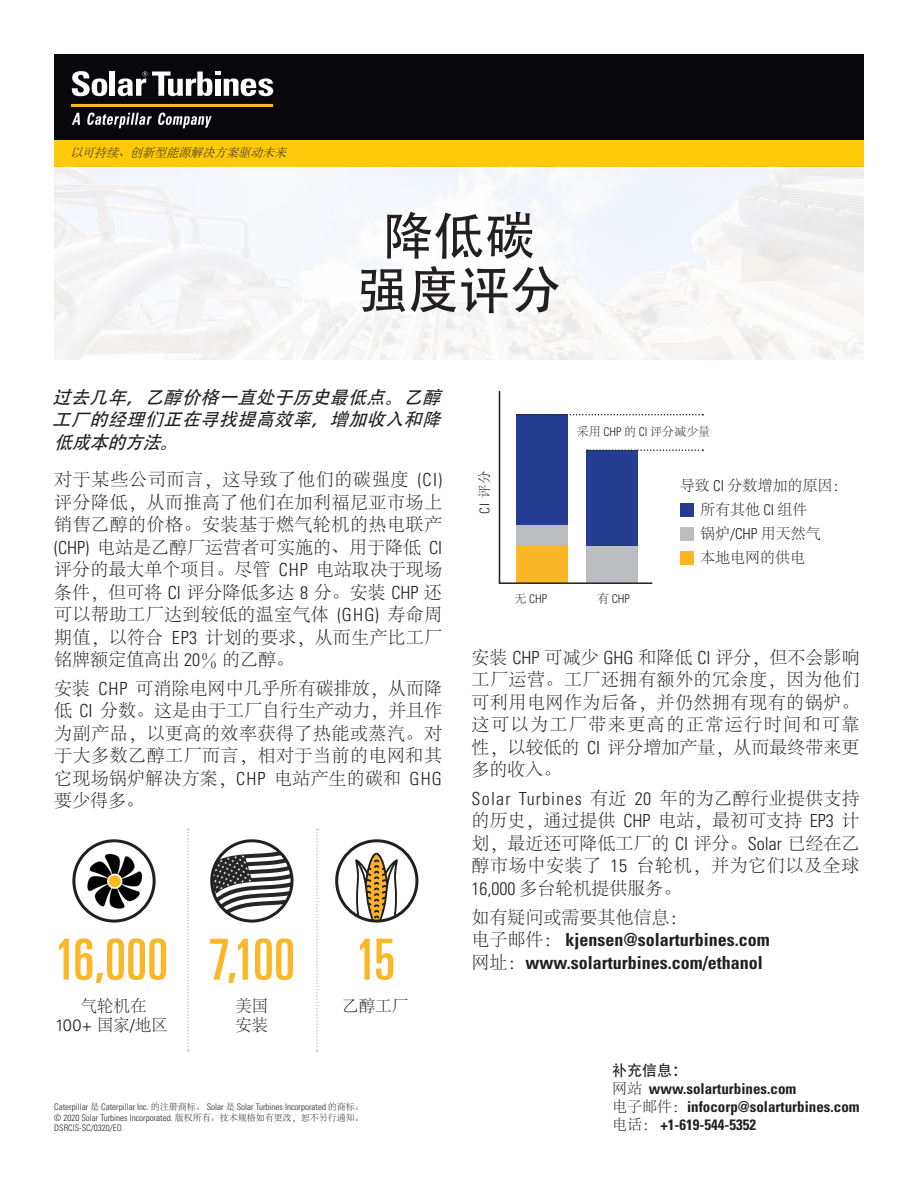
<style>
.page{position:relative;width:918px;height:1188px;background:#fff}
.page>*{position:absolute;margin:0;border:0;box-sizing:border-box;transform-origin:0 0}
.t1{font:ultra-condensed 56.7px "Univers LT Std";letter-spacing:-.015em;color:#fcb729}
.t2{font:51px/54px "Adobe Heiti Std";color:#231f20;text-align:center}
.t3{font:300 18px/22.5px "Adobe Song Std";letter-spacing:.01em;color:#231f20;text-align:justify}
.t4{font:700 condensed 18px/22.5px "Univers LT Std";color:#231f20}
.t5{font:italic 18px/22.5px "Adobe Heiti Std";color:#231f20;text-align:justify}
.t6{font:300 condensed 18px "Univers LT Std";letter-spacing:.065em;color:#231f20}
.t7{font:300 16.5px/19.5px "Adobe Song Std";color:#231f20}
.t8{font:300 16.5px "Univers LT Std";color:#231f20}
.t9{font:700 condensed 15px/18px "Univers LT Std";color:#231f20}
.t10{font:300 15px/24px "Adobe Song Std";color:#231f20}
.t11{font:15px "Adobe Heiti Std";color:#231f20}
.t12{font:300 condensed 13.5px "Univers LT Std";color:#231f20}
.t13{font:italic 300 12px "Adobe Song Std";color:#231f20}
.t14{font:300 12px "Adobe Song Std";color:#231f20}
.t15{font:300 condensed 12px "Univers LT Std";color:#231f20}
.t16{font:300 condensed 9px/10.8px "Univers LT Std";color:#231f20;text-align:justify}
.s1{font-family:"Univers LT Std";font-stretch:condensed}
.s2{font-family:"Adobe Song Std"}
.s3{font-family:"Adobe Song Std";font-stretch:normal}
.s4{font-family:"Adobe Song Std";font-weight:300;font-stretch:normal}
</style>
<div class="page">
<div style="left:54px;top:54px;width:810px;height:86px;background:#08080d"></div>
<div style="left:54px;top:140px;width:810px;height:26px;background:#feca0a"></div>
<svg style="left:72px;top:113px;width:8px;height:12px"></svg>
<svg style="left:87px;top:113px;width:125px;height:15px"></svg>
<hr style="left:72px;top:104px;width:201px;height:3px;background:#fcb729">
<svg style="left:72px;top:71px;width:201px;height:25px"></svg>
<img style="left:54px;top:166px;width:810px;height:194px">
<svg style="left:498px;top:391px;width:205px;height:193px"></svg>
<img style="left:74px;top:841px;width:80px;height:80px;border-radius:40px">
<div style="left:72px;top:839px;width:84px;height:84px;border:3px solid #231f20;border-radius:50%"></div>
<svg style="left:355px;top:853px;width:43px;height:67px"></svg>
<div style="left:335px;top:839px;width:83px;height:84px;border:3px solid #231f20;border-radius:50%"></div>
<svg style="left:212px;top:841px;width:78px;height:78px"></svg>
<div style="left:210px;top:839px;width:84px;height:84px;border:3px solid #231f20;border-radius:50%"></div>
<svg style="left:187px;top:829px;width:2px;height:223px"></svg>
<svg style="left:316px;top:829px;width:2px;height:223px"></svg>
<p class="t13" style="left:70px;top:146px;width:221px">以可持续、创新型能源解决方案驱动未来</p>
<h2 class="t2" style="left:357px;top:210px;width:205px">降低碳强度评分</h2>
<p class="t5" style="left:52px;top:387px;width:396px">过去几年，乙醇价格一直处于历史最低点。乙醇工厂的经理们正在寻找提高效率，增加收入和降低成本的方法。</p>
<p class="t3" style="left:54px;top:469px;width:389px">对于某些公司而言，这导致了他们的碳强度 <span class="s1">(CI)</span>评分降低，从而推高了他们在加利福尼亚市场上销售乙醇的价格。安装基于燃气轮机的热电联产<span class="s1">(CHP)</span> 电站是乙醇厂运营者可实施的、用于降低 <span class="s1">CI</span>评分的最大单个项目。尽管 <span class="s1">CHP</span> 电站取决于现场条件，但可将 <span class="s1">CI</span> 评分降低多达 <span class="s1">8</span> 分。安装 <span class="s1">CHP</span> 还可以帮助工厂达到较低的温室气体 <span class="s1">(GHG)</span> 寿命周期值，以符合 <span class="s1">EP3</span> 计划的要求，从而生产比工厂铭牌额定值高出 <span class="s1">20</span>％的乙醇。</p>
<p class="t3" style="left:54px;top:678px;width:389px">安装 <span class="s1">CHP</span> 可消除电网中几乎所有碳排放，从而降低 <span class="s1">CI</span> 分数。这是由于工厂自行生产动力，并且作为副产品，以更高的效率获得了热能或蒸汽。对于大多数乙醇工厂而言，相对于当前的电网和其它现场锅炉解决方案，<span class="s1">CHP</span> 电站产生的碳和 <span class="s1">GHG</span>要少得多。</p>
<h1 class="t1" style="left:54px;top:927px;width:115px">16,000</h1>
<p class="t7" style="left:81px;top:997px;width:67px">气轮机在</p>
<p class="t8" style="left:55px;top:1015px;width:114px">100+ <span class="s2">国家</span>/<span class="s2">地区</span></p>
<h1 class="t1" style="left:209px;top:927px;width:88px">7,100</h1>
<p class="t7" style="left:235px;top:997px;width:34px">美国安装</p>
<h1 class="t1" style="left:355px;top:927px;width:41px">15</h1>
<p class="t7" style="left:342px;top:997px;width:68px">乙醇工厂</p>
<p class="t16" style="left:54px;top:1101px;width:311px">Caterpillar <span class="s3">是</span> Caterpillar Inc. <span class="s3">的注册商标。</span> Solar <span class="s3">是</span> Solar Turbines Incorporated <span class="s3">的商标。</span>© 2020 Solar Turbines Incorporated. <span class="s3">版权所有。技术规格如有更改，恕不另行通知。</span>DSRCIS-SC/0320/EO</p>
<p class="t12" style="left:477px;top:514px;width:45px;rotate:-90deg">CI <span class="s3">评分</span></p>
<p class="t15" style="left:514px;top:591px;width:34px"><span class="s3">无</span> CHP</p>
<p class="t14" style="left:577px;top:425px;width:135px">采用 <span class="s1">CHP</span> 的 <span class="s1">CI</span> 评分减少量</p>
<p class="t15" style="left:597px;top:591px;width:34px"><span class="s3">有</span> CHP</p>
<p class="t10" style="left:700px;top:474px;width:149px;text-indent:-20px">导致 <span class="s1">CI</span> 分数增加的原因：所有其他 <span class="s1">CI</span> 组件<br>锅炉<span class="s1">/CHP</span> 用天然气<br>本地电网的供电</p>
<p class="t3" style="left:472px;top:646px;width:390px">安装 <span class="s1">CHP</span> 可减少 <span class="s1">GHG</span> 和降低 <span class="s1">CI</span> 评分，但不会影响工厂运营。工厂还拥有额外的冗余度，因为他们可利用电网作为后备，并仍然拥有现有的锅炉。这可以为工厂带来更高的正常运行时间和可靠性，以较低的 <span class="s1">CI</span> 评分增加产量，从而最终带来更多的收入。</p>
<p class="t6" style="left:472px;top:787px;width:390px">Solar Turbines <span class="s3">有近</span> 20 <span class="s3">年的为乙醇行业提供支持</span></p>
<p class="t3" style="left:472px;top:810px;width:390px">的历史，通过提供 <span class="s1">CHP</span> 电站，最初可支持 <span class="s1">EP3</span> 计划，最近还可降低工厂的 <span class="s1">CI</span> 评分。<span class="s1">Solar</span> 已经在乙醇市场中安装了 <span class="s1">15</span> 台轮机，并为它们以及全球<span class="s1">16,000</span> 多台轮机提供服务。</p>
<p class="t3" style="left:472px;top:907px;width:217px">如有疑问或需要其他信息：</p>
<p class="t4" style="left:472px;top:929px;width:300px"><span class="s4">电子邮件：</span> kjensen@solarturbines.com<span class="s4">网址：</span>www.solarturbines.com/ethanol</p>
<p class="t11" style="left:612px;top:1061px;width:76px">补充信息：</p>
<p class="t9" style="left:612px;top:1079px;width:249px"><span class="s4">网站</span> www.solarturbines.com<br><span class="s4">电子邮件：</span>infocorp@solarturbines.com<span class="s4">电话：</span> +1-619-544-5352</p>
</div>
